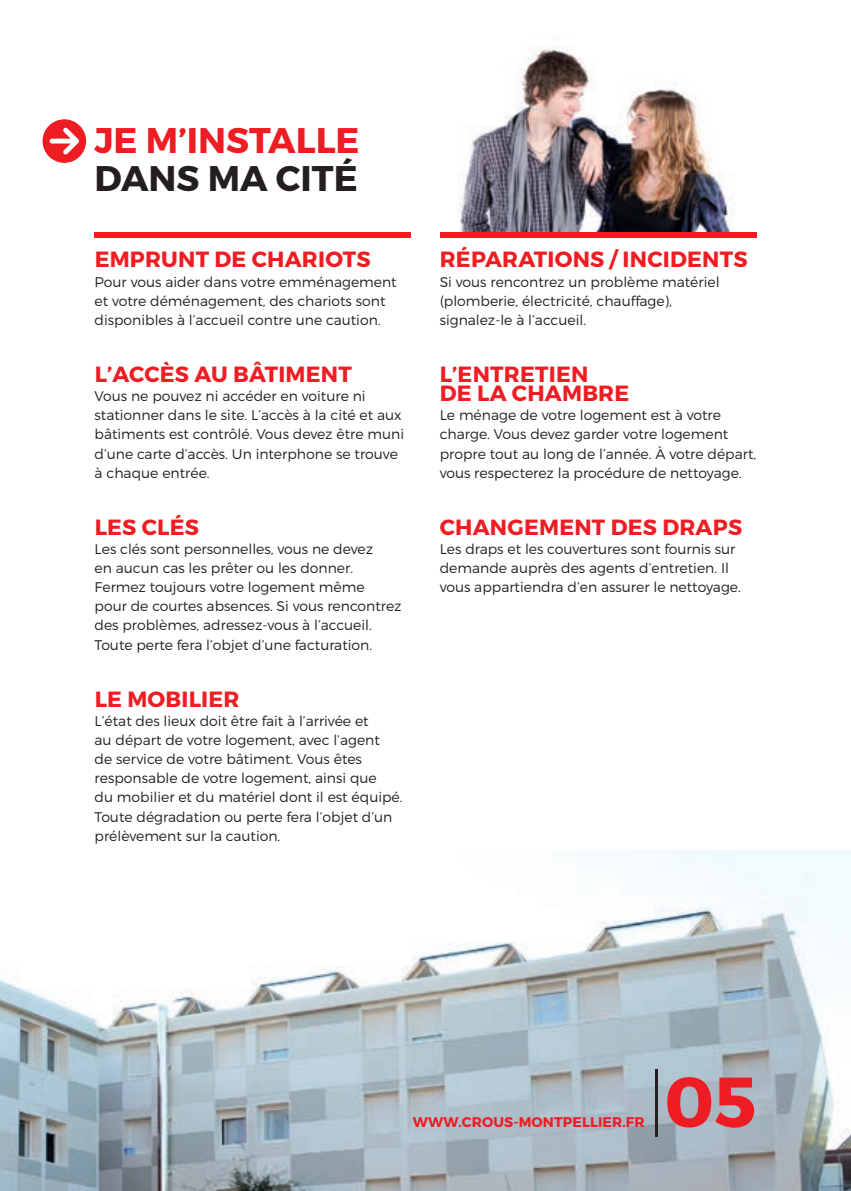
<style>
.page{position:relative;width:851px;height:1191px;background:#fff}
.page>*{position:absolute;margin:0;border:0;box-sizing:border-box;transform-origin:0 0}
.t1{font:700 70.8px "Montserrat";color:#ee1d23}
.t2{font:700 35.6px "Montserrat";color:#ee1d23}
.t3{font:700 35.6px "Montserrat";color:#231f20}
.t4{font:700 22px/19px "Montserrat";letter-spacing:.01em;color:#ee1d23}
.t5{font:300 14px/19px "Montserrat";color:#231f20}
.t6{font:700 14px "Montserrat";letter-spacing:.01em;color:#ee1d23}
.s1{font-weight:200;color:#231f20}
</style>
<div class="page">
<img style="left:458px;top:47px;width:299px;height:188px">
<img style="left:0;top:850px;width:850px;height:341px">
<svg style="left:43px;top:119px;width:43px;height:44px"></svg>
<div style="left:95px;top:232px;width:316px;height:5px;background:#ee1d23"></div>
<div style="left:439px;top:232px;width:317px;height:5px;background:#ee1d23"></div>
<h2 class="t2" style="left:94px;top:118px;width:266px">JE M’INSTALLE</h2>
<h2 class="t3" style="left:94px;top:156px;width:264px">DANS MA CITÉ</h2>
<h3 class="t4" style="left:95px;top:250px;width:277px">EMPRUNT DE CHARIOTS</h3>
<p class="t5" style="left:94px;top:272px;width:303px">Pour vous aider dans votre emménagement et votre déménagement, des chariots sont disponibles à l’accueil contre une caution.</p>
<h3 class="t4" style="left:95px;top:365px;width:259px">L’ACCÈS AU BÂTIMENT</h3>
<p class="t5" style="left:94px;top:386px;width:311px">Vous ne pouvez ni accéder en voiture ni stationner dans le site. L’accès à la cité et aux bâtiments est contrôlé. Vous devez être muni d’une carte d’accès. Un interphone se trouve à chaque entrée.</p>
<h3 class="t4" style="left:95px;top:518px;width:63px">LES CLÉS</h3>
<p class="t5" style="left:94px;top:539px;width:308px">Les clés sont personnelles, vous ne devez<br>en aucun cas les prêter ou les donner.<br>Fermez toujours votre logement même<br>pour de courtes absences. Si vous rencontrez des problèmes, adressez-vous à l’accueil.<br>Toute perte fera l’objet d’une facturation.</p>
<h3 class="t4" style="left:95px;top:690px;width:146px">LE MOBILIER</h3>
<p class="t5" style="left:94px;top:711px;width:309px">L’état des lieux doit être fait à l’arrivée et<br>au départ de votre logement, avec l’agent<br>de service de votre bâtiment. Vous êtes responsable de votre logement, ainsi que<br>du mobilier et du matériel dont il est équipé.<br>Toute dégradation ou perte fera l’objet d’un prélèvement sur la caution.</p>
<h3 class="t4" style="left:439px;top:250px;width:309px">RÉPARATIONS / INCIDENTS</h3>
<p class="t5" style="left:439px;top:272px;width:281px">Si vous rencontrez un problème matériel (plomberie, électricité, chauffage), signalez-le à l’accueil.</p>
<h3 class="t4" style="left:439px;top:365px;width:191px">L’ENTRETIEN<br>DE LA CHAMBRE</h3>
<p class="t5" style="left:439px;top:405px;width:318px">Le ménage de votre logement est à votre charge. Vous devez garder votre logement propre tout au long de l’année. À votre départ, vous respecterez la procédure de nettoyage.</p>
<h3 class="t4" style="left:439px;top:518px;width:304px">CHANGEMENT DES DRAPS</h3>
<p class="t5" style="left:439px;top:539px;width:303px">Les draps et les couvertures sont fournis sur demande auprès des agents d’entretien. Il vous appartiendra d’en assurer le nettoyage.</p>
<p class="t6" style="left:412px;top:1113px;width:233px">WWW.CROUS-MONTPELLIER.FR</p>
<h1 class="t1" style="left:648px;top:1058px;width:110px"><span class="s1">|</span>05</h1>
</div>
